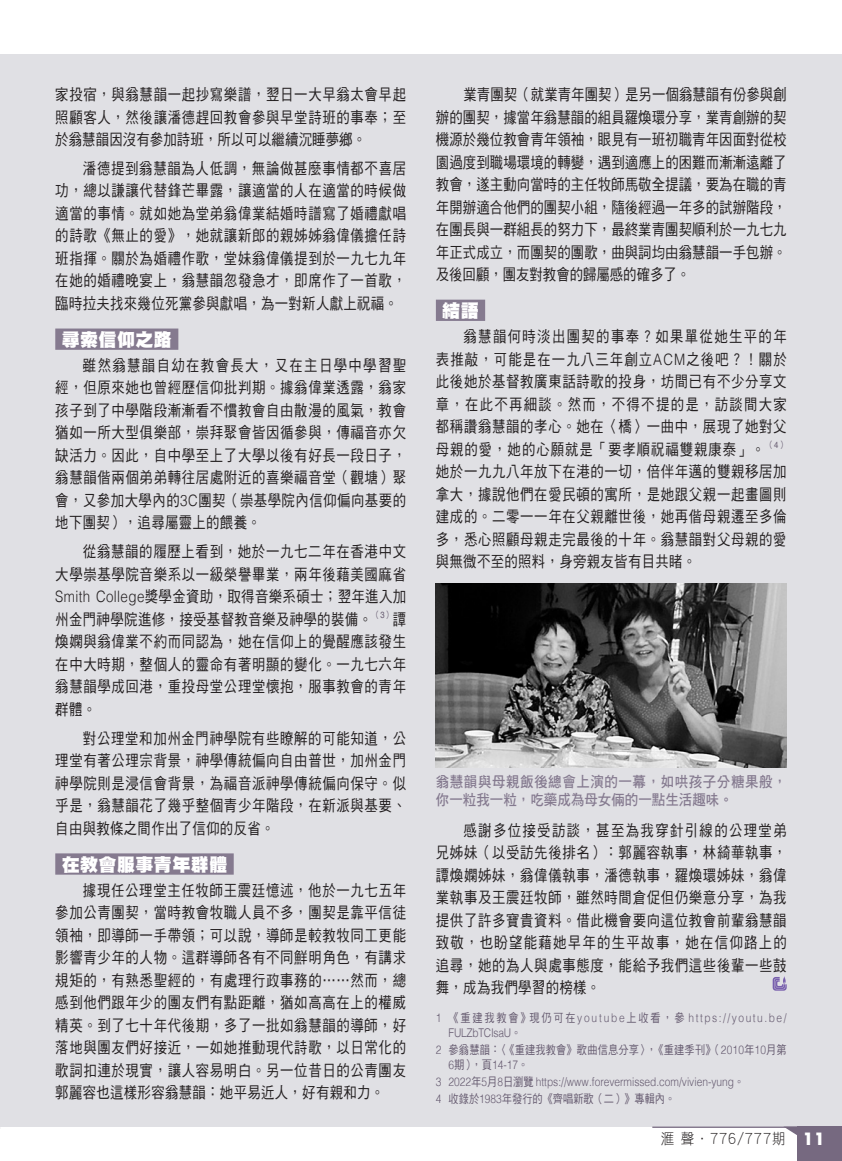
<style>
.page{position:relative;width:842px;height:1161px;background:#fff}
.page>*{position:absolute;margin:0;border:0;box-sizing:border-box;transform-origin:0 0}
.P4_subheading{font:18px "DF Hei HK W12";letter-spacing:.025em;color:#fff}
.body_txt_10_15{font:15.75px/22.5px "DF Hei HK W5";letter-spacing:.05em;color:#231f20;text-align:justify;scale:.85 1}
.t1{font:15px/18px "DF Hei HK W7";letter-spacing:.04em;color:#857a8f;scale:.9 1}
.t2{font:15px "DF Hei HK W3";letter-spacing:.075em;color:#231f20;scale:.9 1}
.footnote{font:12px/15px "DF Hei HK W5";letter-spacing:.015em;color:#665b70;scale:.85 1}
.footnote-2{font:300 12px "Helvetica";color:#665b70;scale:.85 1}
.footnote-3{font:300 12px/15px "Helvetica";letter-spacing:.15em;color:#665b70;scale:.85 1}
.s1{font-family:"Helvetica";font-weight:300}
.s2{font-family:"DF Hei HK W5";font-weight:400}
.s3{font-family:"Futura";font-weight:700;font-size:16.5px;color:#fff}
</style>
<div class="page">
<div style="left:0;top:54px;width:842px;height:1074px;background:#e0e0e4"></div>
<svg style="left:773px;top:976px;width:14px;height:14px"></svg>
<svg style="left:0;top:1126px;width:842px;height:35px"></svg>
<hr style="left:652px;top:1126px;width:165px;height:2px;background:#766980">
<div style="left:55px;top:328px;width:123px;height:22px;background:#857a8f"></div>
<div style="left:55px;top:853px;width:179px;height:22px;background:#857a8f"></div>
<img style="left:436px;top:584px;width:351px;height:183px">
<div style="left:436px;top:300px;width:49px;height:21px;background:#857a8f"></div>
<p class="body_txt_10_15" style="left:55px;top:83px;width:414px">家投宿，與翁慧韻一起抄寫樂譜，翌日一大早翁太會早起照顧客人，然後讓潘德趕回教會參與早堂詩班的事奉；至於翁慧韻因沒有參加詩班，所以可以繼續沉睡夢鄉。</p>
<p class="body_txt_10_15" style="left:55px;top:157px;width:414px;text-indent:28px">潘德提到翁慧韻為人低調，無論做甚麼事情都不喜居功，總以謙讓代替鋒芒畢露，讓適當的人在適當的時候做適當的事情。就如她為堂弟翁偉業結婚時譜寫了婚禮獻唱的詩歌《無止的愛》，她就讓新郎的親姊姊翁偉儀擔任詩班指揮。關於為婚禮作歌，堂妹翁偉儀提到於一九七九年在她的婚禮晚宴上，翁慧韻忽發急才，即席作了一首歌，臨時拉夫找來幾位死黨參與獻唱，為一對新人獻上祝福。</p>
<p class="P4_subheading" style="left:62px;top:330px;width:112px">尋索信仰之路</p>
<p class="body_txt_10_15" style="left:55px;top:354px;width:414px;text-indent:28px">雖然翁慧韻自幼在教會長大，又在主日學中學習聖經，但原來她也曾經歷信仰批判期。據翁偉業透露，翁家孩子到了中學階段漸漸看不慣教會自由散漫的風氣，教會猶如一所大型俱樂部，崇拜聚會皆因循參與，傳福音亦欠缺活力。因此，自中學至上了大學以後有好長一段日子，翁慧韻偕兩個弟弟轉往居處附近的喜樂福音堂（觀塘）聚會，又參加大學內的<span class="s1">3C</span>團契（崇基學院內信仰偏向基要的地下團契），追尋屬靈上的餵養。</p>
<p class="body_txt_10_15" style="left:55px;top:540px;width:414px;text-indent:28px">從翁慧韻的履歷上看到，她於一九七二年在香港中文大學崇基學院音樂系以一級榮譽畢業，兩年後藉美國麻省<span class="s1">Smith College</span>獎學金資助，取得音樂系碩士；翌年進入加州金門神學院進修，接受基督教音樂及神學的裝備。<sup>（</sup><sup>3</sup><sup>）</sup>譚煥嫻與翁偉業不約而同認為，她在信仰上的覺醒應該發生在中大時期，整個人的靈命有著明顯的變化。一九七六年翁慧韻學成回港，重投母堂公理堂懷抱，服事教會的青年群體。</p>
<p class="body_txt_10_15" style="left:55px;top:726px;width:414px;text-indent:28px">對公理堂和加州金門神學院有些瞭解的可能知道，公理堂有著公理宗背景，神學傳統偏向自由普世，加州金門神學院則是浸信會背景，為福音派神學傳統偏向保守。似乎是，翁慧韻花了幾乎整個青少年階段，在新派與基要、自由與教條之間作出了信仰的反省。</p>
<p class="P4_subheading" style="left:62px;top:855px;width:167px">在教會服事青年群體</p>
<p class="body_txt_10_15" style="left:55px;top:878px;width:414px;text-indent:28px">據現任公理堂主任牧師王震廷憶述，他於一九七五年參加公青團契，當時教會牧職人員不多，團契是靠平信徒領袖，即導師一手帶領；可以說，導師是較教牧同工更能影響青少年的人物。這群導師各有不同鮮明角色，有講求規矩的，有熟悉聖經的，有處理行政事務的……然而，總感到他們跟年少的團友們有點距離，猶如高高在上的權威精英。到了七十年代後期，多了一批如翁慧韻的導師，好落地與團友們好接近，一如她推動現代詩歌，以日常化的歌詞扣連於現實，讓人容易明白。另一位昔日的公青團友郭麗容也這樣形容翁慧韻：她平易近人，好有親和力。</p>
<p class="body_txt_10_15" style="left:436px;top:83px;width:414px;text-indent:28px">業青團契（就業青年團契）是另一個翁慧韻有份參與創辦的團契，據當年翁慧韻的組員羅煥環分享，業青創辦的契機源於幾位教會青年領袖，眼見有一班初職青年因面對從校園過度到職場環境的轉變，遇到適應上的困難而漸漸遠離了教會，遂主動向當時的主任牧師馬敬全提議，要為在職的青年開辦適合他們的團契小組，隨後經過一年多的試辦階段，在團長與一群組長的努力下，最終業青團契順利於一九七九年正式成立，而團契的團歌，曲與詞均由翁慧韻一手包辦。及後回顧，團友對教會的歸屬感的確多了。</p>
<p class="P4_subheading" style="left:442px;top:301px;width:38px">結語</p>
<p class="body_txt_10_15" style="left:436px;top:325px;width:414px;text-indent:28px">翁慧韻何時淡出團契的事奉？如果單從她生平的年表推敲，可能是在一九八三年創立<span class="s1">ACM</span>之後吧？！關於此後她於基督教廣東話詩歌的投身，坊間已有不少分享文章，在此不再細談。然而，不得不提的是，訪談間大家都稱讚翁慧韻的孝心。她在〈橋〉一曲中，展現了她對父母親的愛，她的心願就是「要孝順祝福雙親康泰」。<sup>（</sup><sup>4</sup><sup>）</sup>她於一九九八年放下在港的一切，倍伴年邁的雙親移居加拿大，據說他們在愛民頓的寓所，是她跟父親一起畫圖則建成的。二零一一年在父親離世後，她再偕母親遷至多倫多，悉心照顧母親走完最後的十年。翁慧韻對父母親的愛與無微不至的照料，身旁親友皆有目共睹。</p>
<p class="t1" style="left:436px;top:772px;width:391px">翁慧韻與母親飯後總會上演的一幕，如哄孩子分糖果般，你一粒我一粒，吃藥成為母女倆的一點生活趣味。</p>
<p class="body_txt_10_15" style="left:436px;top:818px;width:414px;text-indent:28px">感謝多位接受訪談，甚至為我穿針引線的公理堂弟兄姊妹（以受訪先後排名）：郭麗容執事，林綺華執事，譚煥嫻姊妹，翁偉儀執事，潘德執事，羅煥環姊妹，翁偉業執事及王震廷牧師，雖然時間倉促但仍樂意分享，為我提供了許多寶貴資料。借此機會要向這位教會前輩翁慧韻致敬，也盼望能藉她早年的生平故事，她在信仰路上的追尋，她的為人與處事態度，能給予我們這些後輩一些鼓舞，成為我們學習的榜樣。</p>
<p class="footnote-3" style="left:449px;top:1009px;width:399px;text-indent:-13px">1 <span class="s2">《重建我教會》現仍可在</span>youtube<span class="s2">上收看，參</span> https://youtu.be/<br>FULZbTCIsaU<span class="s2">。</span></p>
<p class="footnote" style="left:449px;top:1041px;width:399px;text-indent:-13px"><span class="s1">2</span> 參翁慧韻：〈《重建我教會》歌曲信息分享〉，《重建季刊》（<span class="s1">2010</span>年<span class="s1">10</span>月第<br><span class="s1">6</span>期），頁<span class="s1">14-17</span>。</p>
<p class="footnote-2" style="left:436px;top:1071px;width:364px">3 2022<span class="s2">年</span>5<span class="s2">月</span>8<span class="s2">日瀏覽</span> https://www.forevermissed.com/vivien-yung<span class="s2">。</span></p>
<p class="footnote" style="left:436px;top:1091px;width:283px"><span class="s1">4</span> 收錄於<span class="s1">1983</span>年發行的《齊唱新歌（二）》專輯內。</p>
<p class="t2" style="left:661px;top:1131px;width:184px">滙 聲．776/777期 <span class="s3">11</span></p>
</div>
